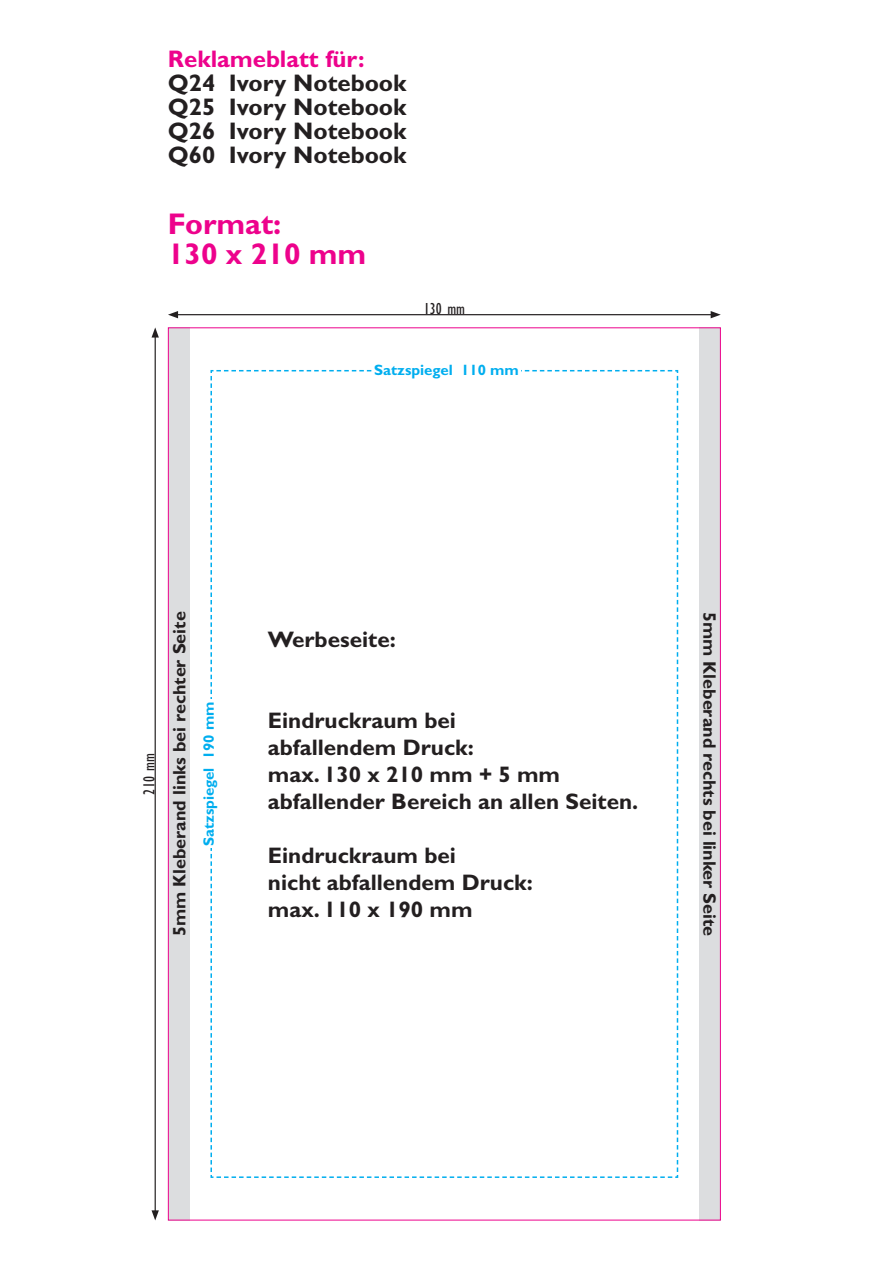
<style>
.page{position:relative;width:893px;height:1263px;background:#fff}
.page>*{position:absolute;margin:0;border:0;box-sizing:border-box;transform-origin:0 0}
.t1{font:700 30px "Gill Sans";color:#ed028c}
.t2{font:700 24px "Gill Sans";color:#231f20}
.t3{font:700 24px "Gill Sans";color:#ed028c}
.t4{font:700 22.5px "Gill Sans";color:#231f20}
.t5{font:700 18px "Gill Sans";color:#231f20}
.t6{font:condensed 16.5px "Gill Sans";color:#231f20}
.t7{font:700 15px "Gill Sans";color:#00aeef}
</style>
<div class="page">
<hr style="left:176px;top:314px;width:537px;height:1px;background:#231f20">
<svg style="left:168px;top:311px;width:10px;height:7px"></svg>
<svg style="left:711px;top:311px;width:10px;height:7px"></svg>
<hr style="left:155px;top:335px;width:1px;height:878px;background:#231f20">
<svg style="left:152px;top:1210px;width:7px;height:10px"></svg>
<svg style="left:152px;top:327px;width:7px;height:11px"></svg>
<div style="left:699px;top:327px;width:22px;height:893px;background:#dcdddf"></div>
<div style="left:168px;top:327px;width:21px;height:893px;background:#dcdddf"></div>
<svg style="left:210px;top:370px;width:469px;height:808px"></svg>
<div style="left:203px;top:699px;width:21px;height:149px;background:#fff"></div>
<div style="left:372px;top:364px;width:149px;height:21px;background:#fff"></div>
<p class="t3" style="left:168px;top:45px;width:198px">Reklameblatt für:</p>
<p class="t2" style="left:168px;top:69px;width:240px">Q24 Ivory Notebook</p>
<p class="t2" style="left:168px;top:93px;width:240px">Q25 Ivory Notebook</p>
<p class="t2" style="left:168px;top:117px;width:240px">Q26 Ivory Notebook</p>
<p class="t2" style="left:168px;top:141px;width:240px">Q60 Ivory Notebook</p>
<p class="t1" style="left:168px;top:206px;width:115px">Format:</p>
<p class="t1" style="left:168px;top:236px;width:200px">130 x 210 mm</p>
<p class="t6" style="left:424px;top:300px;width:43px">130 mm</p>
<p class="t7" style="left:374px;top:361px;width:146px">Satzspiegel 110 mm</p>
<p class="t6" style="left:140px;top:794px;width:43px;rotate:-90deg">210 mm</p>
<p class="t5" style="left:169px;top:936px;width:326px;rotate:-90deg">5mm Kleberand links bei rechter Seite</p>
<p class="t7" style="left:200px;top:846px;width:146px;rotate:-90deg">Satzspiegel 190 mm</p>
<p class="t4" style="left:268px;top:626px;width:130px">Werbeseite:</p>
<p class="t4" style="left:268px;top:707px;width:190px">Eindruckraum bei</p>
<p class="t4" style="left:268px;top:734px;width:207px">abfallendem Druck:</p>
<p class="t4" style="left:268px;top:761px;width:294px">max. 130 x 210 mm + 5 mm</p>
<p class="t4" style="left:268px;top:788px;width:372px">abfallender Bereich an allen Seiten.</p>
<p class="t4" style="left:268px;top:842px;width:190px">Eindruckraum bei</p>
<p class="t4" style="left:268px;top:869px;width:266px">nicht abfallendem Druck:</p>
<p class="t4" style="left:268px;top:896px;width:206px">max. 110 x 190 mm</p>
<p class="t5" style="left:720px;top:612px;width:326px;rotate:90deg">5mm Kleberand rechts bei linker Seite</p>
</div>
